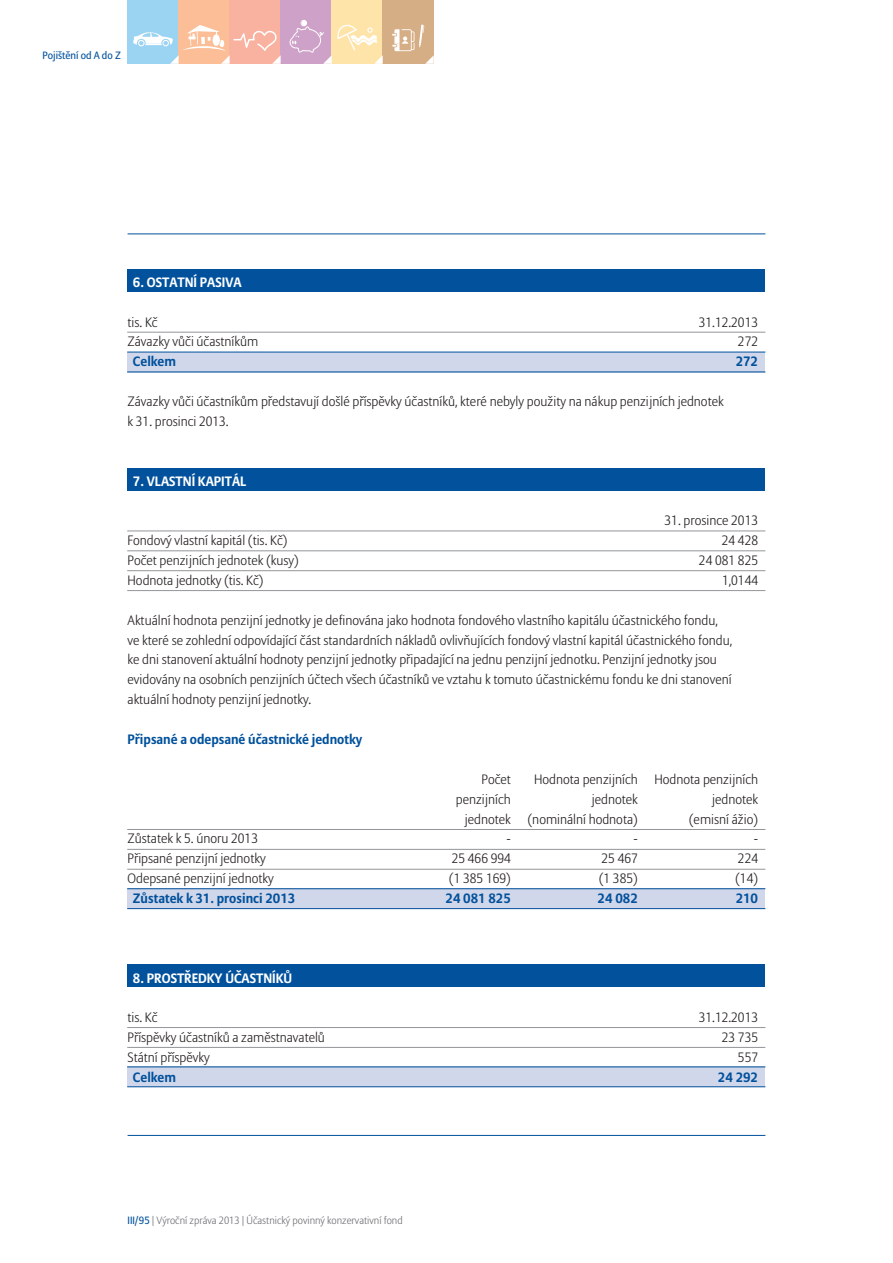
<style>
.page{position:relative;width:893px;height:1263px;background:#fff}
.page>*{position:absolute;margin:0;border:0;box-sizing:border-box;transform-origin:0 0}
.t1{font:300 13.5px/19.8px "Allianz Sans";color:#231f20}
.t2{font:700 13.5px "Allianz Sans";color:#01519c}
.t3{font:700 13.5px "Allianz Sans";color:#fff}
.t4{font:300 10.5px "Allianz Sans";color:#6c6d70}
.t5{font:10.5px "Allianz Sans";color:#01519c}
.s1{font-weight:400;color:#01519c}
</style>
<div class="page">
<div style="left:128px;top:352px;width:637px;height:20px;background:#d1d7ea"></div>
<div style="left:127px;top:269px;width:638px;height:23px;background:#01519c"></div>
<hr style="left:127px;top:332px;width:638px;height:1px;background:#939598">
<hr style="left:127px;top:352px;width:638px;height:1px;background:#01519c">
<hr style="left:127px;top:372px;width:638px;height:1px;background:#01519c">
<div style="left:128px;top:0;width:51px;height:64px;background:#9bd3f2"></div>
<div style="left:179px;top:0;width:51px;height:64px;background:#fbbe96"></div>
<div style="left:230px;top:0;width:51px;height:64px;background:#f9b1a0"></div>
<div style="left:281px;top:0;width:51px;height:64px;background:#cea1c8"></div>
<div style="left:332px;top:0;width:51px;height:64px;background:#ffe4aa"></div>
<div style="left:383px;top:0;width:51px;height:64px;background:#d6ae86"></div>
<hr style="left:128px;top:233px;width:637px;height:1px;background:#01519c">
<hr style="left:128px;top:1135px;width:637px;height:1px;background:#01519c">
<svg style="left:133px;top:25px;width:148px;height:39px"></svg>
<svg style="left:289px;top:20px;width:94px;height:44px"></svg>
<svg style="left:392px;top:25px;width:42px;height:39px"></svg>
<div style="left:127px;top:468px;width:638px;height:23px;background:#01519c"></div>
<hr style="left:127px;top:531px;width:638px;height:1px;background:#939598">
<hr style="left:127px;top:550px;width:638px;height:1px;background:#939598">
<hr style="left:127px;top:570px;width:638px;height:1px;background:#939598">
<hr style="left:127px;top:590px;width:638px;height:1px;background:#939598">
<div style="left:128px;top:1067px;width:637px;height:20px;background:#d1d7ea"></div>
<div style="left:127px;top:964px;width:638px;height:23px;background:#01519c"></div>
<hr style="left:127px;top:1027px;width:638px;height:1px;background:#939598">
<hr style="left:127px;top:1047px;width:638px;height:1px;background:#939598">
<hr style="left:127px;top:1066px;width:638px;height:1px;background:#01519c">
<hr style="left:127px;top:1086px;width:638px;height:1px;background:#01519c">
<div style="left:128px;top:889px;width:637px;height:20px;background:#d1d7ea"></div>
<hr style="left:127px;top:849px;width:638px;height:1px;background:#939598">
<hr style="left:127px;top:829px;width:638px;height:1px;background:#939598">
<hr style="left:127px;top:869px;width:638px;height:1px;background:#939598">
<hr style="left:127px;top:888px;width:638px;height:1px;background:#01519c">
<hr style="left:127px;top:908px;width:638px;height:1px;background:#01519c">
<p class="t5" style="left:43px;top:49px;width:80px">Pojištění od A do Z</p>
<p class="t3" style="left:133px;top:274px;width:110px">6. OSTATNÍ PASIVA</p>
<p class="t1" style="left:128px;top:312px;width:32px">tis. Kč</p>
<p class="t1" style="left:699px;top:312px;width:61px">31.12.2013</p>
<p class="t1" style="left:128px;top:332px;width:132px">Závazky vůči účastníkům</p>
<p class="t1" style="left:738px;top:332px;width:22px">272</p>
<p class="t2" style="left:133px;top:354px;width:45px">Celkem</p>
<p class="t2" style="left:736px;top:354px;width:24px">272</p>
<p class="t1" style="left:128px;top:391px;width:598px">Závazky vůči účastníkům představují došlé příspěvky účastníků, které nebyly použity na nákup penzijních jednotek k 31. prosinci 2013.</p>
<p class="t3" style="left:133px;top:473px;width:115px">7. VLASTNÍ KAPITÁL</p>
<p class="t1" style="left:665px;top:511px;width:95px">31. prosince 2013</p>
<p class="t1" style="left:128px;top:531px;width:162px">Fondový vlastní kapitál (tis. Kč)</p>
<p class="t1" style="left:722px;top:531px;width:38px">24 428</p>
<p class="t1" style="left:128px;top:550px;width:173px">Počet penzijních jednotek (kusy)</p>
<p class="t1" style="left:699px;top:550px;width:61px">24 081 825</p>
<p class="t1" style="left:128px;top:570px;width:138px">Hodnota jednotky (tis. Kč)</p>
<p class="t1" style="left:722px;top:570px;width:38px">1,0144</p>
<p class="t1" style="left:128px;top:610px;width:606px">Aktuální hodnota penzijní jednotky je definována jako hodnota fondového vlastního kapitálu účastnického fondu, ve které se zohlední odpovídající část standardních nákladů ovlivňujících fondový vlastní kapitál účastnického fondu, ke dni stanovení aktuální hodnoty penzijní jednotky připadající na jednu penzijní jednotku. Penzijní jednotky jsou evidovány na osobních penzijních účtech všech účastníků ve vztahu k tomuto účastnickému fondu ke dni stanovení aktuální hodnoty penzijní jednotky.</p>
<p class="t2" style="left:128px;top:731px;width:236px">Připsané a odepsané účastnické jednotky</p>
<p class="t1" style="left:482px;top:769px;width:31px">Počet</p>
<p class="t1" style="left:534px;top:769px;width:225px">Hodnota penzijních Hodnota penzijních</p>
<p class="t1" style="left:456px;top:789px;width:57px">penzijních</p>
<p class="t1" style="left:592px;top:789px;width:47px">jednotek</p>
<p class="t1" style="left:712px;top:789px;width:47px">jednotek</p>
<p class="t1" style="left:465px;top:809px;width:174px">jednotek (nominální hodnota)</p>
<p class="t1" style="left:689px;top:809px;width:71px">(emisní ážio)</p>
<p class="t1" style="left:128px;top:829px;width:132px">Zůstatek k 5. únoru 2013</p>
<p class="t1" style="left:506px;top:829px;width:6px">-</p>
<p class="t1" style="left:633px;top:829px;width:6px">-</p>
<p class="t1" style="left:754px;top:829px;width:6px">-</p>
<p class="t1" style="left:128px;top:849px;width:140px">Připsané penzijní jednotky</p>
<p class="t1" style="left:452px;top:849px;width:61px">25 466 994</p>
<p class="t1" style="left:601px;top:849px;width:38px">25 467</p>
<p class="t1" style="left:738px;top:849px;width:22px">224</p>
<p class="t1" style="left:128px;top:868px;width:148px">Odepsané penzijní jednotky</p>
<p class="t1" style="left:449px;top:868px;width:63px">(1 385 169)</p>
<p class="t1" style="left:599px;top:868px;width:41px">(1 385)</p>
<p class="t1" style="left:735px;top:868px;width:24px">(14)</p>
<p class="t2" style="left:133px;top:890px;width:164px">Zůstatek k 31. prosinci 2013</p>
<p class="t2" style="left:446px;top:890px;width:67px">24 081 825</p>
<p class="t2" style="left:598px;top:890px;width:42px">24 082</p>
<p class="t2" style="left:736px;top:890px;width:24px">210</p>
<p class="t3" style="left:133px;top:970px;width:161px">8. PROSTŘEDKY ÚČASTNÍKŮ</p>
<p class="t1" style="left:128px;top:1008px;width:32px">tis. Kč</p>
<p class="t1" style="left:699px;top:1008px;width:61px">31.12.2013</p>
<p class="t1" style="left:128px;top:1027px;width:199px">Příspěvky účastníků a zaměstnavatelů</p>
<p class="t1" style="left:722px;top:1027px;width:38px">23 735</p>
<p class="t1" style="left:128px;top:1047px;width:84px">Státní příspěvky</p>
<p class="t1" style="left:738px;top:1047px;width:22px">557</p>
<p class="t2" style="left:133px;top:1069px;width:45px">Celkem</p>
<p class="t2" style="left:718px;top:1069px;width:42px">24 292</p>
<p class="t4" style="left:128px;top:1214px;width:277px"><span class="s1">III/95</span> | Výroční zpráva 2013 | Účastnický povinný konzervativní fond</p>
</div>
